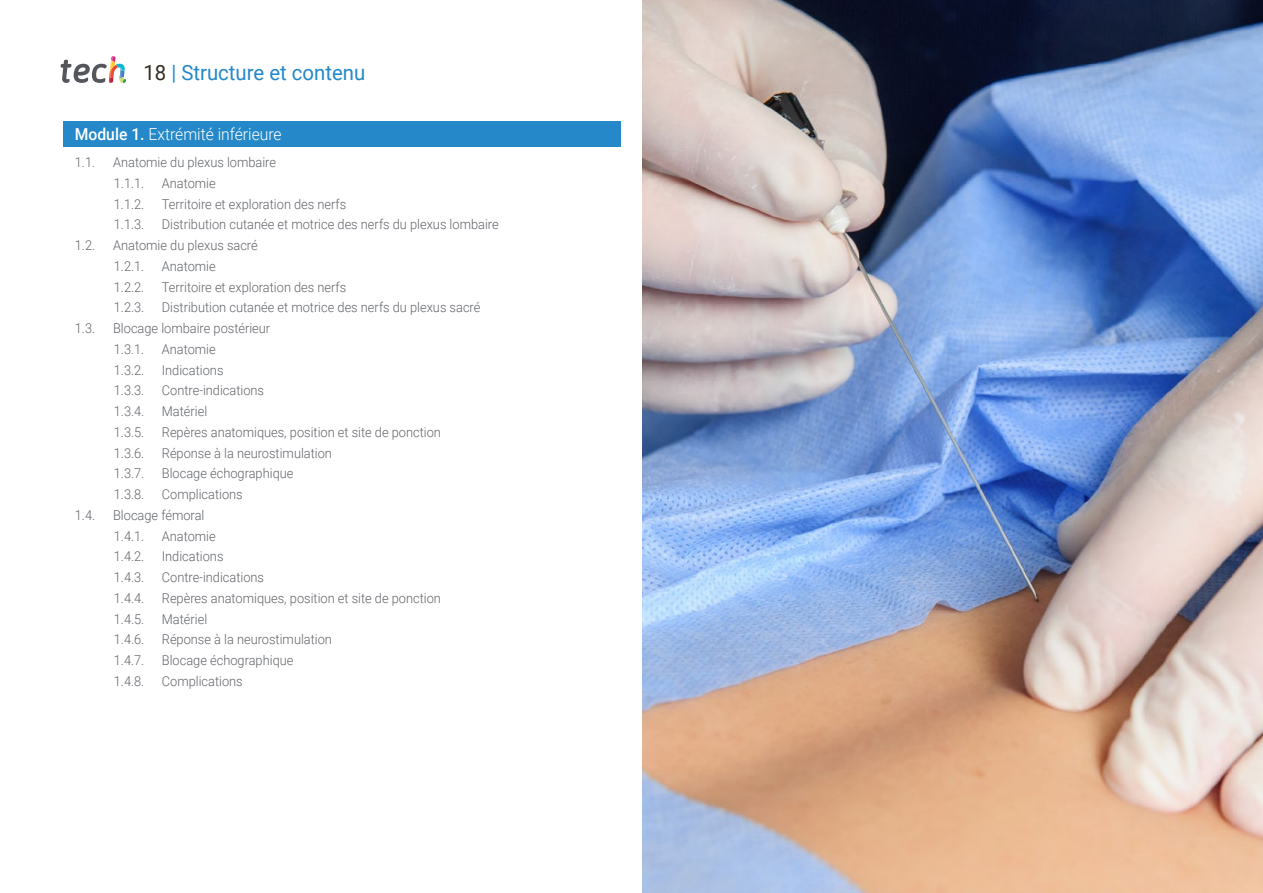
<style>
.page{position:relative;width:1263px;height:893px;background:#fff}
.page>*{position:absolute;margin:0;border:0;box-sizing:border-box;transform-origin:0 0}
.t1{font:21px "Roboto";color:#2488c9}
.t2{font:300 16.5px "Roboto";color:#fff;scale:.95 1}
.t3{font:300 13.5px/20.7px "Roboto";color:#61646a;scale:.95 1}
.s1{color:#312e20}
.s2{font-weight:500}
</style>
<div class="page">
<div style="left:64px;top:121px;width:557px;height:25px;background:#2488c9"></div>
<svg style="left:61px;top:56px;width:65px;height:27px"></svg>
<img style="left:642px;top:0;width:621px;height:893px">
<h1 class="t1" style="left:144px;top:57px;width:223px"><span class="s1">18</span> | Structure et contenu</h1>
<p class="t2" style="left:75px;top:123px;width:219px"><span class="s2">Module 1.</span> Extrémité inférieure</p>
<p class="t3" style="left:75px;top:151px;width:23px">1.1.</p>
<p class="t3" style="left:113px;top:151px;width:173px">Anatomie du plexus lombaire<br>1.1.1.</p>
<p class="t3" style="left:162px;top:172px;width:58px">Anatomie</p>
<p class="t3" style="left:114px;top:193px;width:34px">1.1.2.</p>
<p class="t3" style="left:162px;top:193px;width:196px">Territoire et exploration des nerfs</p>
<p class="t3" style="left:114px;top:214px;width:34px">1.1.3.</p>
<p class="t3" style="left:162px;top:214px;width:356px">Distribution cutanée et motrice des nerfs du plexus lombaire</p>
<p class="t3" style="left:75px;top:234px;width:23px">1.2.</p>
<p class="t3" style="left:113px;top:234px;width:154px">Anatomie du plexus sacré<br>1.2.1.</p>
<p class="t3" style="left:162px;top:255px;width:58px">Anatomie</p>
<p class="t3" style="left:114px;top:276px;width:34px">1.2.2.</p>
<p class="t3" style="left:162px;top:276px;width:196px">Territoire et exploration des nerfs</p>
<p class="t3" style="left:114px;top:297px;width:34px">1.2.3.</p>
<p class="t3" style="left:162px;top:297px;width:337px">Distribution cutanée et motrice des nerfs du plexus sacré</p>
<p class="t3" style="left:75px;top:317px;width:23px">1.3.</p>
<p class="t3" style="left:113px;top:317px;width:167px">Blocage lombaire postérieur<br>1.3.1.</p>
<p class="t3" style="left:162px;top:338px;width:58px">Anatomie</p>
<p class="t3" style="left:114px;top:359px;width:34px">1.3.2.</p>
<p class="t3" style="left:162px;top:359px;width:66px">Indications</p>
<p class="t3" style="left:114px;top:380px;width:34px">1.3.3.</p>
<p class="t3" style="left:162px;top:380px;width:109px">Contre-indications</p>
<p class="t3" style="left:114px;top:400px;width:34px">1.3.4.</p>
<p class="t3" style="left:162px;top:400px;width:49px">Matériel</p>
<p class="t3" style="left:114px;top:421px;width:34px">1.3.5.</p>
<p class="t3" style="left:162px;top:421px;width:295px">Repères anatomiques, position et site de ponction</p>
<p class="t3" style="left:114px;top:442px;width:34px">1.3.6.</p>
<p class="t3" style="left:162px;top:442px;width:181px">Réponse à la neurostimulation</p>
<p class="t3" style="left:114px;top:463px;width:34px">1.3.7.</p>
<p class="t3" style="left:162px;top:463px;width:140px">Blocage échographique</p>
<p class="t3" style="left:114px;top:483px;width:34px">1.3.8.</p>
<p class="t3" style="left:162px;top:483px;width:87px">Complications</p>
<p class="t3" style="left:75px;top:504px;width:23px">1.4.</p>
<p class="t3" style="left:113px;top:504px;width:98px">Blocage fémoral<br>1.4.1.</p>
<p class="t3" style="left:162px;top:525px;width:58px">Anatomie</p>
<p class="t3" style="left:114px;top:546px;width:34px">1.4.2.</p>
<p class="t3" style="left:162px;top:546px;width:66px">Indications</p>
<p class="t3" style="left:114px;top:566px;width:34px">1.4.3.</p>
<p class="t3" style="left:162px;top:566px;width:109px">Contre-indications</p>
<p class="t3" style="left:114px;top:587px;width:34px">1.4.4.</p>
<p class="t3" style="left:162px;top:587px;width:295px">Repères anatomiques, position et site de ponction</p>
<p class="t3" style="left:114px;top:608px;width:34px">1.4.5.</p>
<p class="t3" style="left:162px;top:608px;width:49px">Matériel</p>
<p class="t3" style="left:114px;top:629px;width:34px">1.4.6.</p>
<p class="t3" style="left:162px;top:629px;width:181px">Réponse à la neurostimulation</p>
<p class="t3" style="left:114px;top:649px;width:34px">1.4.7.</p>
<p class="t3" style="left:162px;top:649px;width:140px">Blocage échographique</p>
<p class="t3" style="left:114px;top:670px;width:34px">1.4.8.</p>
<p class="t3" style="left:162px;top:670px;width:87px">Complications</p>
</div>
